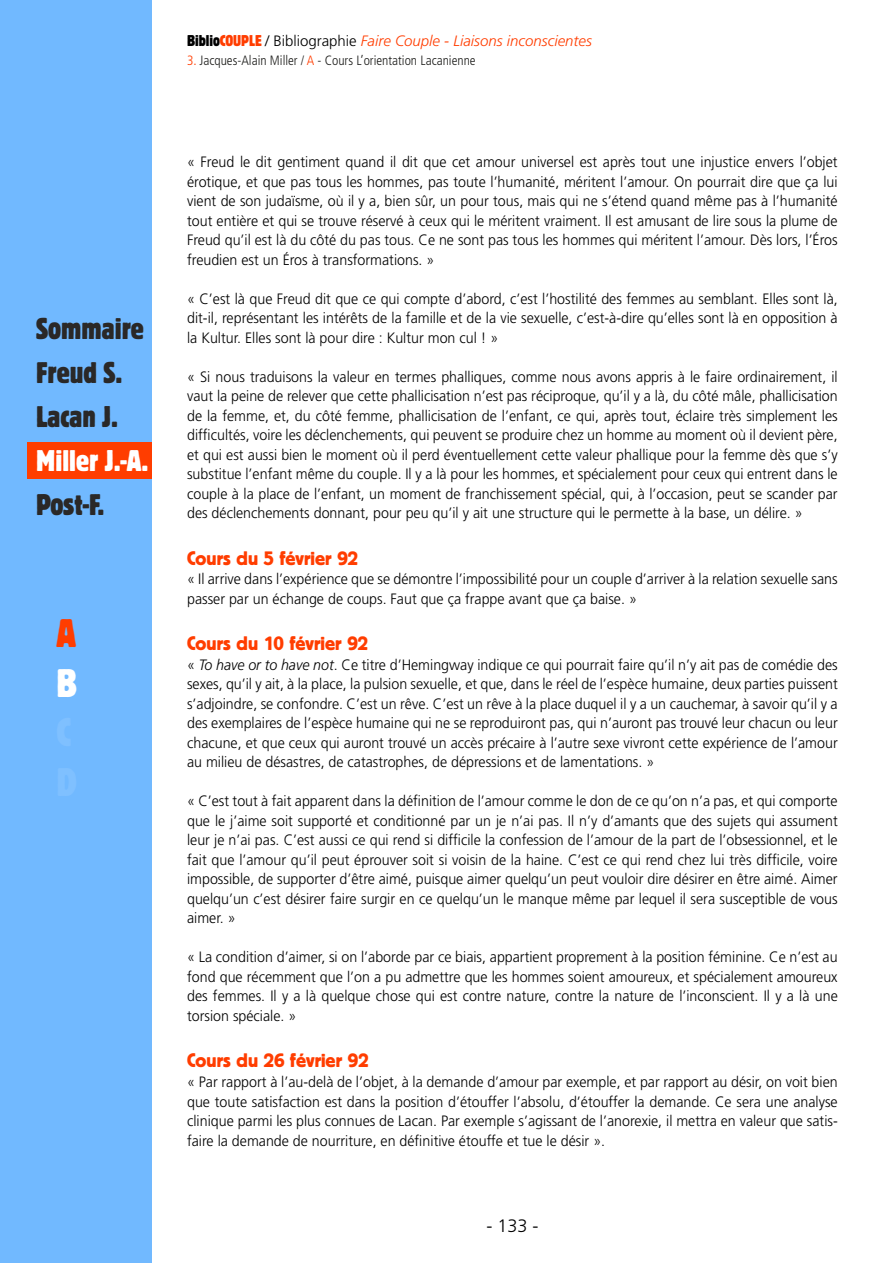
<style>
.page{position:relative;width:893px;height:1263px;background:#fff}
.page>*{position:absolute;margin:0;border:0;box-sizing:border-box;transform-origin:0 0}
.t1{font:42px "C Block";color:#ff3d00}
.t2{font:42px "C Block";color:#fff}
.t3{font:31.5px/43.8px "C Block";color:#2a2827}
.t4{font:31.5px "C Block";color:#fff}
.t5{font:19.5px "Block BE";color:#ff3d00}
.t6{font:300 18px "Frutiger";color:#000}
.t7{font:300 15px/19.5px "Frutiger";color:#000;text-align:justify;scale:.95 1}
.t8{font:italic 300 15px "Frutiger";color:#ff3d00}
.t9{font:300 condensed 13.5px "Frutiger";color:#1e1e1c}
.s1{font-family:"C Block";font-weight:400;font-style:normal;font-size:16.5px;color:#000}
.s2{font-family:"C Block";font-weight:400;font-style:normal;font-size:16.5px}
.s3{font-style:normal;color:#000}
.s4{color:#ff3d00}
.s5{font-style:italic}
</style>
<div class="page">
<div style="left:0;top:0;width:152px;height:1263px;background:#71b9ff"></div>
<div style="left:28px;top:442px;width:124px;height:36px;background:#ff3d00"></div>
<h2 class="t3" style="left:36px;top:309px;width:109px">Sommaire</h2>
<h2 class="t3" style="left:36px;top:353px;width:88px">Freud S.<br>Lacan J.</h2>
<h2 class="t4" style="left:36px;top:439px;width:114px">Miller J.-A.</h2>
<h2 class="t3" style="left:36px;top:485px;width:70px">Post-F.</h2>
<h1 class="t1" style="left:56px;top:605px;width:21px">A</h1>
<h1 class="t2" style="left:56px;top:655px;width:22px">B</h1>
<p class="t8" style="left:187px;top:32px;width:406px"><span class="s1">Biblio</span><span class="s2">COUPLE</span> <span class="s3">/ Bibliographie</span> Faire Couple - Liaisons inconscientes</p>
<p class="t9" style="left:187px;top:53px;width:290px"><span class="s4">3.</span> Jacques-Alain Miller / <span class="s4">A</span> - Cours L’orientation Lacanienne</p>
<p class="t7" style="left:187px;top:152px;width:686px">« Freud le dit gentiment quand il dit que cet amour universel est après tout une injustice envers l’objet érotique, et que pas tous les hommes, pas toute l’humanité, méritent l’amour. On pourrait dire que ça lui vient de son judaïsme, où il y a, bien sûr, un pour tous, mais qui ne s’étend quand même pas à l’humanité tout entière et qui se trouve réservé à ceux qui le méritent vraiment. Il est amusant de lire sous la plume de Freud qu’il est là du côté du pas tous. Ce ne sont pas tous les hommes qui méritent l’amour. Dès lors, l’Éros freudien est un Éros à transformations. »</p>
<p class="t7" style="left:187px;top:289px;width:686px">« C’est là que Freud dit que ce qui compte d’abord, c’est l’hostilité des femmes au semblant. Elles sont là, dit-il, représentant les intérêts de la famille et de la vie sexuelle, c’est-à-dire qu’elles sont là en opposition à la Kultur. Elles sont là pour dire : Kultur mon cul ! »</p>
<p class="t7" style="left:187px;top:367px;width:686px">« Si nous traduisons la valeur en termes phalliques, comme nous avons appris à le faire ordinairement, il vaut la peine de relever que cette phallicisation n’est pas réciproque, qu’il y a là, du côté mâle, phallicisation de la femme, et, du côté femme, phallicisation de l’enfant, ce qui, après tout, éclaire très simplement les difficultés, voire les déclenchements, qui peuvent se produire chez un homme au moment où il devient père, et qui est aussi bien le moment où il perd éventuellement cette valeur phallique pour la femme dès que s’y substitue l’enfant même du couple. Il y a là pour les hommes, et spécialement pour ceux qui entrent dans le couple à la place de l’enfant, un moment de franchissement spécial, qui, à l’occasion, peut se scander par des déclenchements donnant, pour peu qu’il y ait une structure qui le permette à la base, un délire. »</p>
<h3 class="t5" style="left:187px;top:547px;width:173px">Cours du 5 février 92</h3>
<p class="t7" style="left:187px;top:569px;width:686px">« Il arrive dans l’expérience que se démontre l’impossibilité pour un couple d’arriver à la relation sexuelle sans passer par un échange de coups. Faut que ça frappe avant que ça baise. »</p>
<h3 class="t5" style="left:187px;top:633px;width:183px">Cours du 10 février 92</h3>
<p class="t7" style="left:187px;top:655px;width:686px">« <span class="s5">To have or to have not</span>. Ce titre d’Hemingway indique ce qui pourrait faire qu’il n’y ait pas de comédie des sexes, qu’il y ait, à la place, la pulsion sexuelle, et que, dans le réel de l’espèce humaine, deux parties puissent s’adjoindre, se confondre. C’est un rêve. C’est un rêve à la place duquel il y a un cauchemar, à savoir qu’il y a des exemplaires de l’espèce humaine qui ne se reproduiront pas, qui n’auront pas trouvé leur chacun ou leur chacune, et que ceux qui auront trouvé un accès précaire à l’autre sexe vivront cette expérience de l’amour au milieu de désastres, de catastrophes, de dépressions et de lamentations. »</p>
<p class="t7" style="left:187px;top:791px;width:686px">« C’est tout à fait apparent dans la définition de l’amour comme le don de ce qu’on n’a pas, et qui comporte que le j’aime soit supporté et conditionné par un je n’ai pas. Il n’y d’amants que des sujets qui assument leur je n’ai pas. C’est aussi ce qui rend si difficile la confession de l’amour de la part de l’obsessionnel, et le fait que l’amour qu’il peut éprouver soit si voisin de la haine. C’est ce qui rend chez lui très difficile, voire impossible, de supporter d’être aimé, puisque aimer quelqu’un peut vouloir dire désirer en être aimé. Aimer quelqu’un c’est désirer faire surgir en ce quelqu’un le manque même par lequel il sera susceptible de vous aimer. »</p>
<p class="t7" style="left:187px;top:947px;width:686px">« La condition d’aimer, si on l’aborde par ce biais, appartient proprement à la position féminine. Ce n’est au fond que récemment que l’on a pu admettre que les hommes soient amoureux, et spécialement amoureux des femmes. Il y a là quelque chose qui est contre nature, contre la nature de l’inconscient. Il y a là une torsion spéciale. »</p>
<h3 class="t5" style="left:187px;top:1050px;width:183px">Cours du 26 février 92</h3>
<p class="t7" style="left:187px;top:1072px;width:686px">« Par rapport à l’au-delà de l’objet, à la demande d’amour par exemple, et par rapport au désir, on voit bien que toute satisfaction est dans la position d’étouffer l’absolu, d’étouffer la demande. Ce sera une analyse clinique parmi les plus connues de Lacan. Par exemple s’agissant de l’anorexie, il mettra en valeur que satis&shy;faire la demande de nourriture, en définitive étouffe et tue le désir ».</p>
<p class="t6" style="left:486px;top:1215px;width:54px">- 133 -</p>
</div>
